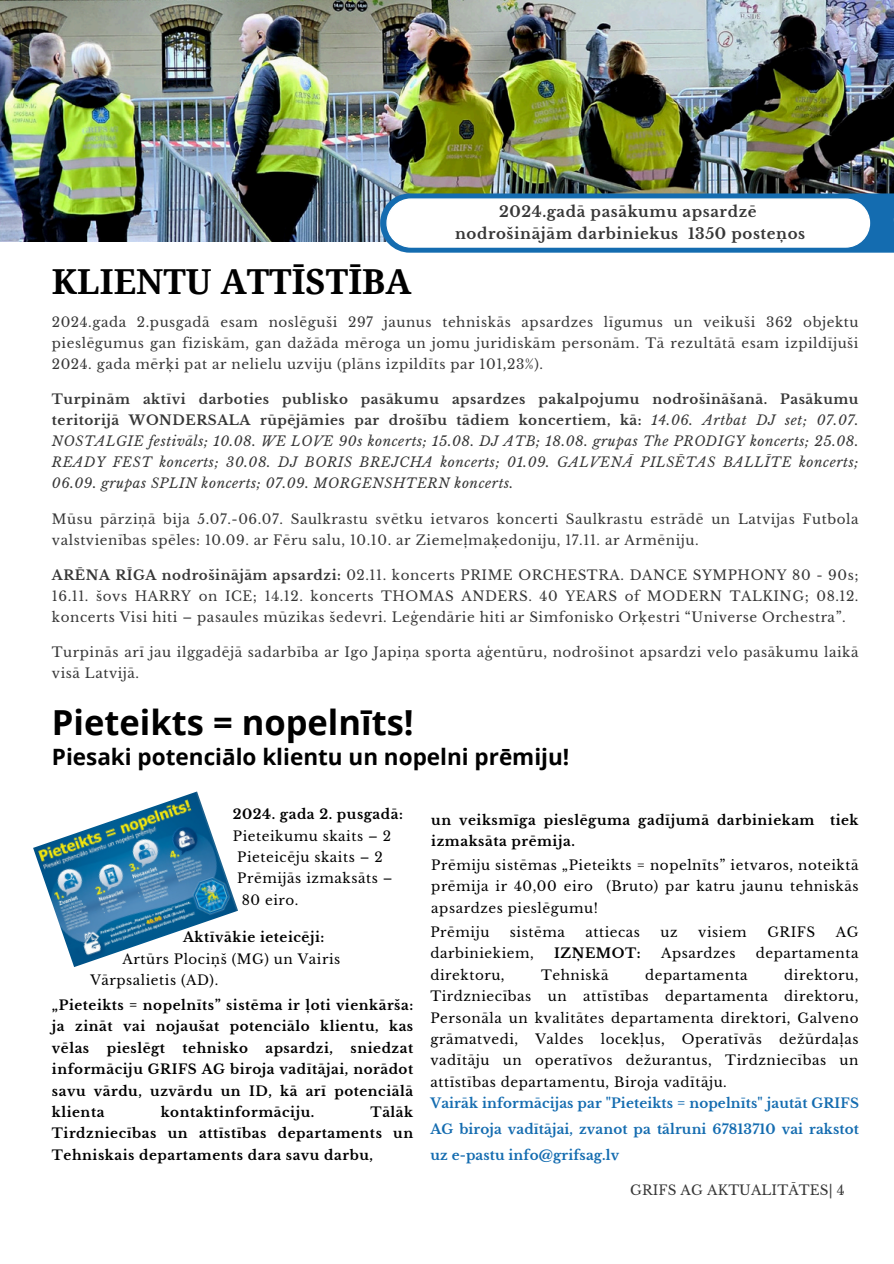
<style>
.page{position:relative;width:894px;height:1264px;background:#fff}
.page>*{position:absolute;margin:0;border:0;box-sizing:border-box;transform-origin:0 0}
.t1{font:700 34.5px "Open Sans";color:#000}
.t2{font:700 34.5px "Droid Serif";color:#000}
.t3{font:700 22.5px "Open Sans";color:#000}
.t4{font:700 15px/21.3px "Libre Baskerville";letter-spacing:.04em;color:#373737;text-align:center}
.t5{font:13.5px/21px "Libre Baskerville";letter-spacing:.04em;color:#373737;text-align:justify}
.t6{font:13.5px/21.3px "Libre Baskerville";letter-spacing:.04em;color:#000;text-align:justify}
.t7{font:700 13.5px/21.3px "Libre Baskerville";letter-spacing:.04em;color:#000;text-align:justify}
.t8{font:italic 13.5px/21px "Libre Baskerville";letter-spacing:.04em;color:#373737;text-align:justify}
.t9{font:700 13.5px/25.8px "Libre Baskerville";letter-spacing:.01em;color:#146cb0;text-align:justify}
.t10{font:13.5px "Libre Baskerville";letter-spacing:.01em;color:#373737}
.s1{font-weight:700;font-style:normal}
.s2{font-weight:700}
</style>
<div class="page">
<img style="left:33px;top:791px;width:205px;height:176px">
<img style="left:0;top:0;width:893px;height:241px">
<svg style="left:380px;top:193px;width:513px;height:60px"></svg>
<p class="t4" style="left:455px;top:201px;width:352px">2024.gadā pasākumu apsardzē nodrošinājām darbiniekus 1350 posteņos</p>
<p class="t2" style="left:52px;top:262px;width:361px">KLIENTU ATTĪSTĪBA</p>
<p class="t5" style="left:52px;top:312px;width:807px">2024.gada 2.pusgadā esam noslēguši 297 jaunus tehniskās apsardzes līgumus un veikuši 362 objektu pieslēgumus gan fiziskām, gan dažāda mēroga un jomu juridiskām personām. Tā rezultātā esam izpildījuši 2024. gada mērķi pat ar nelielu uzviju (plāns izpildīts par 101,23%).</p>
<h5 class="t8" style="left:52px;top:389px;width:807px"><span class="s1">Turpinām aktīvi darboties publisko pasākumu apsardzes pakalpojumu nodrošināšanā. Pasākumu teritorijā WONDERSALA rūpējāmies par drošību tādiem koncertiem, kā:</span> 14.06. Artbat DJ set; 07.07.<br>NOSTALGIE festivāls; 10.08. WE LOVE 90s koncerts; 15.08. DJ ATB; 18.08. grupas The PRODIGY koncerts; 25.08.<br>READY FEST koncerts; 30.08. DJ BORIS BREJCHA koncerts; 01.09. GALVENĀ PILSĒTAS BALLĪTE koncerts; 06.09. grupas SPLIN koncerts; 07.09. MORGENSHTERN koncerts.</h5>
<h1 class="t5" style="left:52px;top:508px;width:807px">Mūsu pārziņā bija 5.07.-06.07. Saulkrastu svētku ietvaros koncerti Saulkrastu estrādē un Latvijas Futbola valstvienības spēles: 10.09. ar Fēru salu, 10.10. ar Ziemeļmaķedoniju, 17.11. ar Armēniju.</h1>
<p class="t5" style="left:52px;top:564px;width:807px"><span class="s2">ARĒNA RĪGA nodrošinājām apsardzi:</span> 02.11. koncerts PRIME ORCHESTRA. DANCE SYMPHONY 80 - 90s; 16.11. šovs HARRY on ICE; 14.12. koncerts THOMAS ANDERS. 40 YEARS of MODERN TALKING; 08.12. koncerts Visi hiti – pasaules mūzikas šedevri. Leģendārie hiti ar Simfonisko Orķestri “Universe Orchestra”.</p>
<p class="t5" style="left:52px;top:642px;width:807px">Turpinās arī jau ilggadējā sadarbība ar Igo Japiņa sporta aģentūru, nodrošinot apsardzi velo pasākumu laikā visā Latvijā.</p>
<p class="t1" style="left:52px;top:698px;width:363px">Pieteikts = nopelnīts!</p>
<p class="t3" style="left:52px;top:740px;width:519px">Piesaki potenciālo klientu un nopelni prēmiju!</p>
<p class="t7" style="left:233px;top:804px;width:171px">2024. gada 2. pusgadā:</p>
<p class="t6" style="left:233px;top:825px;width:160px">Pieteikumu skaits – 2</p>
<h2 class="t6" style="left:237px;top:846px;width:147px">Pieteicēju skaits – 2</h2>
<h3 class="t6" style="left:237px;top:868px;width:157px">Prēmijās izmaksāts –</h3>
<p class="t6" style="left:242px;top:889px;width:58px">80 eiro.</p>
<h5 class="t7" style="left:183px;top:926px;width:143px">Aktīvākie ieteicēji:</h5>
<h5 class="t6" style="left:122px;top:948px;width:219px">Artūrs Plociņš (MG) un Vairis</h5>
<p class="t6" style="left:90px;top:969px;width:129px">Vārpsalietis (AD).</p>
<p class="t7" style="left:52px;top:994px;width:363px">„Pieteikts = nopelnīts” sistēma ir ļoti vienkārša: ja zināt vai nojaušat potenciālo klientu, kas vēlas</p>
<p class="t7" style="left:52px;top:1037px;width:363px;text-indent:298px">sniedzat informāciju GRIFS AG biroja vadītājai, norādot savu vārdu, uzvārdu un ID, kā arī potenciālā klienta</p>
<p class="t7" style="left:107px;top:1037px;width:60px">pieslēgt</p>
<p class="t7" style="left:182px;top:1037px;width:67px">tehnisko</p>
<p class="t7" style="left:265px;top:1037px;width:69px">apsardzi,</p>
<p class="t7" style="left:52px;top:1101px;width:363px;text-indent:318px">Tālāk Tirdzniecības un attīstības departaments un Tehniskais departaments dara savu darbu,</p>
<p class="t7" style="left:161px;top:1101px;width:155px">kontaktinformāciju.</p>
<p class="t7" style="left:431px;top:809px;width:428px">un veiksmīga pieslēguma gadījumā darbiniekam tiek izmaksāta prēmija.</p>
<p class="t6" style="left:431px;top:854px;width:428px">Prēmiju sistēmas „Pieteikts = nopelnīts” ietvaros, noteiktā prēmija ir 40,00 eiro (Bruto) par katru jaunu tehniskās apsardzes pieslēgumu!</p>
<p class="t6" style="left:430px;top:921px;width:60px">Prēmiju</p>
<p class="t6" style="left:509px;top:921px;width:56px">sistēma</p>
<p class="t6" style="left:585px;top:921px;width:56px">attiecas</p>
<p class="t6" style="left:660px;top:921px;width:19px">uz</p>
<p class="t6" style="left:698px;top:921px;width:50px">visiem</p>
<p class="t6" style="left:767px;top:921px;width:49px">GRIFS</p>
<p class="t6" style="left:835px;top:921px;width:24px">AG</p>
<p class="t6" style="left:430px;top:943px;width:105px">darbiniekiem,</p>
<p class="t7" style="left:554px;top:943px;width:88px">IZŅEMOT:</p>
<p class="t6" style="left:661px;top:943px;width:76px">Apsardzes</p>
<p class="t6" style="left:755px;top:943px;width:104px">departamenta</p>
<p class="t6" style="left:430px;top:964px;width:76px">direktoru,</p>
<p class="t6" style="left:541px;top:964px;width:69px">Tehniskā</p>
<p class="t6" style="left:645px;top:964px;width:104px">departamenta</p>
<p class="t6" style="left:430px;top:964px;width:429px;text-indent:354px">direktoru, Tirdzniecības un attīstības departamenta direktoru, Personāla un kvalitātes departamenta direktori, Galveno grāmatvedi,</p>
<p class="t6" style="left:430px;top:1028px;width:429px;text-indent:348px">dežūrdaļas vadītāju un operatīvos dežurantus, Tirdzniecības un attīstības departamentu, Biroja vadītāju.</p>
<p class="t6" style="left:535px;top:1028px;width:50px">Valdes</p>
<p class="t6" style="left:600px;top:1028px;width:66px">locekļus,</p>
<p class="t6" style="left:681px;top:1028px;width:82px">Operatīvās</p>
<p class="t9" style="left:430px;top:1090px;width:430px">Vairāk informācijas par "Pieteikts = nopelnīts" jautāt GRIFS AG biroja vadītājai, zvanot pa tālruni 67813710 vai rakstot uz e-pastu info@grifsag.lv</p>
<p class="t10" style="left:630px;top:1182px;width:216px">GRIFS AG AKTUALITĀTES| 4</p>
</div>
